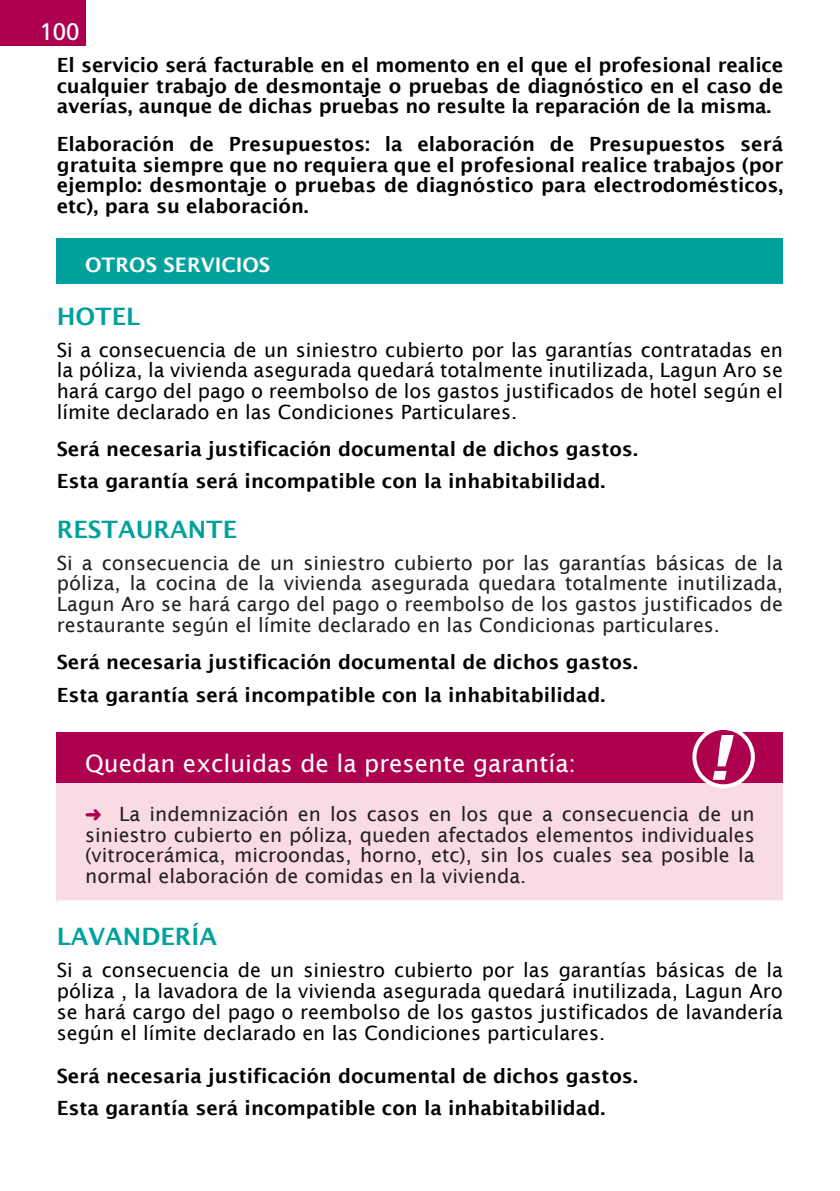
<style>
.page{position:relative;width:840px;height:1191px;background:#fff}
.page>*{position:absolute;margin:0;border:0;box-sizing:border-box;transform-origin:0 0}
.t1{font:24px "Lucida Sans";color:#fff}
.t2{font:600 24px "Lucida Sans";color:#00a19c}
.t3{font:24px "Frutiger LT Std";color:#fff}
.t4{font:600 20px "Lucida Sans";color:#fff}
.t5{font:600 19.6px/20.6px "Lucida Sans";color:#000}
.t6{font:19.6px/20.6px "Lucida Sans";color:#000;text-align:justify}
.t7{font:19.6px/20.6px "Lucida Sans";color:#231f20;text-align:justify}
.s1{color:#ad004f}
</style>
<div class="page">
<div style="left:0;top:0;width:85px;height:45px;background:#ad004f"></div>
<div style="left:57px;top:238px;width:725px;height:45px;background:#00a19c"></div>
<div style="left:57px;top:732px;width:725px;height:51px;background:#ad004f"></div>
<div style="left:57px;top:783px;width:725px;height:119px;background:#f9dce3"></div>
<hr style="left:57px;top:900px;width:725px;height:4px;background:#fff">
<svg style="left:694px;top:728px;width:58px;height:58px"></svg>
<div style="left:692px;top:726px;width:62px;height:62px;border:4px solid #fff;border-radius:50%"></div>
<svg style="left:712px;top:735px;width:21px;height:45px"></svg>
<p class="t3" style="left:39px;top:17px;width:42px">100</p>
<p class="t5" style="left:57px;top:54px;width:727px;text-align:justify">El servicio será facturable en el momento en el que el profesional realice cualquier trabajo de desmontaje o pruebas de diagnóstico en el caso de averías, aunque de dichas pruebas no resulte la reparación de la misma.</p>
<p class="t5" style="left:57px;top:134px;width:727px;text-align:justify">Elaboración de Presupuestos: la elaboración de Presupuestos será gratuita siempre que no requiera que el profesional realice trabajos (por ejemplo: desmontaje o pruebas de diagnóstico para electrodomésticos, etc), para su elaboración.</p>
<p class="t4" style="left:85px;top:253px;width:186px">OTROS SERVICIOS</p>
<p class="t2" style="left:57px;top:302px;width:85px">HOTEL</p>
<p class="t6" style="left:57px;top:339px;width:727px">Si a consecuencia de un siniestro cubierto por las garantías contratadas en la póliza, la vivienda asegurada quedará totalmente inutilizada, Lagun Aro se hará cargo del pago o reembolso de los gastos justificados de hotel según el límite declarado en las Condiciones Particulares.</p>
<p class="t5" style="left:57px;top:433px;width:582px;line-height:32px">Será necesaria justificación documental de dichos gastos.<br>Esta garantía será incompatible con la inhabitabilidad.</p>
<p class="t2" style="left:57px;top:515px;width:182px">RESTAURANTE</p>
<p class="t7" style="left:57px;top:552px;width:727px">Si a consecuencia de un siniestro cubierto por las garantías básicas de la póliza, la cocina de la vivienda asegurada quedara totalmente inutilizada, Lagun Aro se hará cargo del pago o reembolso de los gastos justificados de restaurante según el límite declarado en las Condicionas particulares.</p>
<p class="t5" style="left:57px;top:646px;width:582px;line-height:32px">Será necesaria justificación documental de dichos gastos.<br>Esta garantía será incompatible con la inhabitabilidad.</p>
<p class="t1" style="left:85px;top:749px;width:492px">Quedan excluidas de la presente garantía:</p>
<p class="t7" style="left:85px;top:803px;width:670px"><span class="s1">➜</span> La indemnización en los casos en los que a consecuencia de un siniestro cubierto en póliza, queden afectados elementos individuales (vitrocerámica, microondas, horno, etc), sin los cuales sea posible la normal elaboración de comidas en la vivienda.</p>
<p class="t2" style="left:57px;top:923px;width:162px">LAVANDERÍA</p>
<p class="t6" style="left:57px;top:960px;width:727px">Si a consecuencia de un siniestro cubierto por las garantías básicas de la póliza , la lavadora de la vivienda asegurada quedará inutilizada, Lagun Aro se hará cargo del pago o reembolso de los gastos justificados de lavandería según el límite declarado en las Condiciones particulares.</p>
<p class="t5" style="left:57px;top:1059px;width:582px;line-height:32px">Será necesaria justificación documental de dichos gastos.<br>Esta garantía será incompatible con la inhabitabilidad.</p>
</div>
